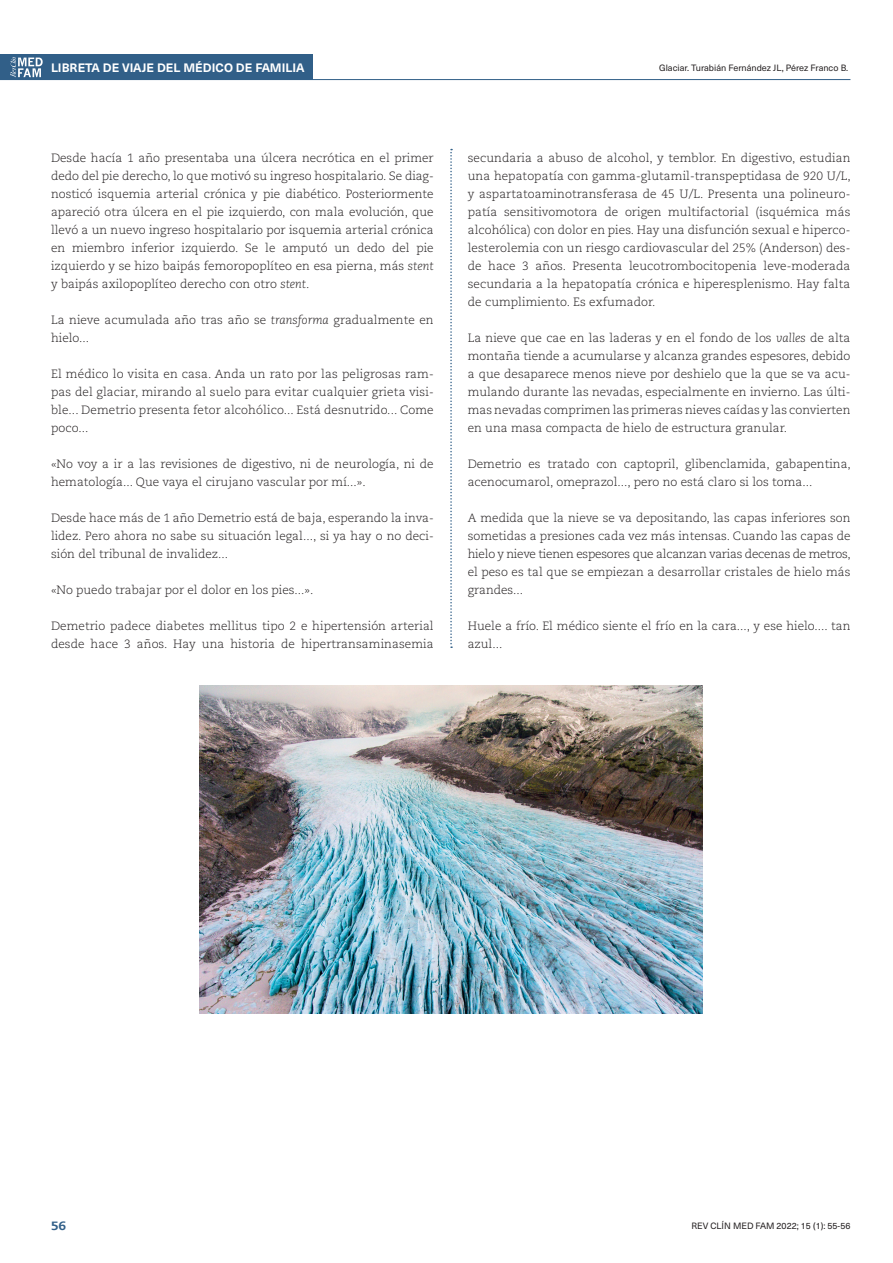
<style>
.page{position:relative;width:893px;height:1263px;background:#fff}
.page>*{position:absolute;margin:0;border:0;box-sizing:border-box;transform-origin:0 0}
.texto_general{font:300 12px/18px "Caecilia LT Pro 45";color:#231f20;text-align:justify}
.t1{font:700 12px "Neue Haas Unica W1 G";letter-spacing:.005em;color:#fff}
.t2{font:800 12px "Caecilia LT Pro 85";color:#315f88;scale:1.06 1}
.t3{font:9px "Neue Haas Unica W1 G";color:#231f20}
.s1{font-family:"Caecilia LT Pro 46";font-style:italic}
</style>
<div class="page">
<div style="left:0;top:54px;width:51px;height:26px;background:#315f88"></div>
<div style="left:43px;top:54px;width:270px;height:26px;background:#315f88"></div>
<hr style="left:0;top:79px;width:850px;height:1px;background:#315f88">
<svg style="left:10px;top:57px;width:33px;height:21px"></svg>
<svg style="left:450px;top:149px;width:2px;height:499px"></svg>
<img style="left:199px;top:685px;width:503px;height:328px">
<p class="t1" style="left:51px;top:58px;width:255px">LIBRETA DE VIAJE DEL MÉDICO DE FAMILIA</p>
<p class="texto_general" style="left:51px;top:148px;width:384px">Desde hacía 1 año presentaba una úlcera necrótica en el primer dedo del pie derecho, lo que motivó su ingreso hospitalario. Se diag&shy;nosticó isquemia arterial crónica y pie diabético. Posteriormente apareció otra úlcera en el pie izquierdo, con mala evolución, que llevó a un nuevo ingreso hospitalario por isquemia arterial crónica en miembro inferior izquierdo. Se le amputó un dedo del pie izquierdo y se hizo baipás femoropoplíteo en esa pierna, más <span class="s1">stent </span>y baipás axilopoplíteo derecho con otro <span class="s1">stent</span>.</p>
<p class="texto_general" style="left:51px;top:310px;width:384px">La nieve acumulada año tras año se <span class="s1">transforma</span> gradualmente en hielo...</p>
<p class="texto_general" style="left:51px;top:364px;width:384px">El médico lo visita en casa. Anda un rato por las peligrosas ram&shy;pas del glaciar, mirando al suelo para evitar cualquier grieta visi&shy;ble... Demetrio presenta fetor alcohólico... Está desnutrido... Come poco...</p>
<p class="texto_general" style="left:51px;top:454px;width:384px">«No voy a ir a las revisiones de digestivo, ni de neurología, ni de hematología... Que vaya el cirujano vascular por mí...».</p>
<p class="texto_general" style="left:51px;top:508px;width:384px">Desde hace más de 1 año Demetrio está de baja, esperando la inva&shy;lidez. Pero ahora no sabe su situación legal..., si ya hay o no deci&shy;sión del tribunal de invalidez...</p>
<p class="texto_general" style="left:51px;top:580px;width:264px">«No puedo trabajar por el dolor en los pies...».</p>
<p class="texto_general" style="left:51px;top:616px;width:384px">Demetrio padece diabetes mellitus tipo 2 e hipertensión arterial desde hace 3 años. Hay una historia de hipertransaminasemia</p>
<p class="t3" style="left:659px;top:61px;width:191px">Glaciar. Turabián Fernández JL, Pérez Franco B.</p>
<p class="texto_general" style="left:468px;top:148px;width:385px">secundaria a abuso de alcohol, y temblor. En digestivo, estudian una hepatopatía con gamma-glutamil-transpeptidasa de 920 U/L, y aspartatoaminotransferasa de 45 U/L. Presenta una polineuro&shy;patía sensitivomotora de origen multifactorial (isquémica más alcohólica) con dolor en pies. Hay una disfunción sexual e hiperco&shy;lesterolemia con un riesgo cardiovascular del 25% (Anderson) des&shy;de hace 3 años. Presenta leucotrombocitopenia leve-moderada secundaria a la hepatopatía crónica e hiperesplenismo. Hay falta de cumplimiento. Es exfumador.</p>
<p class="texto_general" style="left:468px;top:328px;width:384px">La nieve que cae en las laderas y en el fondo de los <span class="s1">valles</span> de alta montaña tiende a acumularse y alcanza grandes espesores, debido a que desaparece menos nieve por deshielo que la que se va acu&shy;mulando durante las nevadas, especialmente en invierno. Las últi&shy;mas nevadas comprimen las primeras nieves caídas y las convierten en una masa compacta de hielo de estructura granular.</p>
<p class="texto_general" style="left:468px;top:454px;width:385px">Demetrio es tratado con captopril, glibenclamida, gabapentina, acenocumarol, omeprazol..., pero no está claro si los toma...</p>
<p class="texto_general" style="left:468px;top:508px;width:385px">A medida que la nieve se va depositando, las capas inferiores son sometidas a presiones cada vez más intensas. Cuando las capas de hielo y nieve tienen espesores que alcanzan varias decenas de metros, el peso es tal que se empiezan a desarrollar cristales de hielo más grandes...</p>
<p class="texto_general" style="left:468px;top:616px;width:384px">Huele a frío. El médico siente el frío en la cara..., y ese hielo.... tan azul...</p>
<p class="t2" style="left:51px;top:1217px;width:16px">56</p>
<p class="t3" style="left:691px;top:1219px;width:160px">REV CLÍN MED FAM 2022; 15 (1): 55-56</p>
</div>
